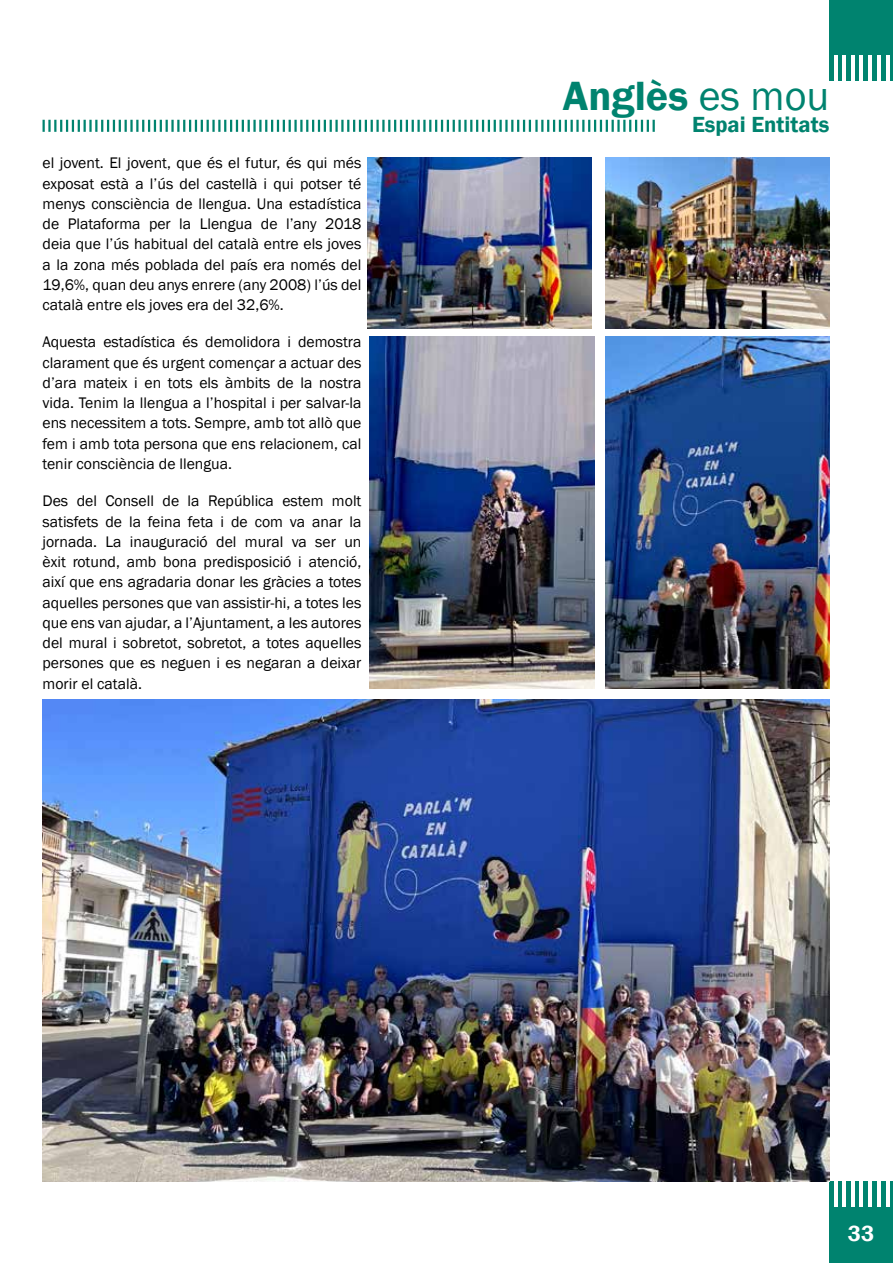
<style>
.page{position:relative;width:893px;height:1263px;background:#fff}
.page>*{position:absolute;margin:0;border:0;box-sizing:border-box;transform-origin:0 0}
.t1{font:600 42px "Franklin Gothic";color:#00836f}
.t2{font:600 22.5px "Franklin Gothic";color:#00836f}
.t3{font:600 22.5px "Franklin Gothic";color:#fff}
.t4{font:15.75px/20.2px "Franklin Gothic";color:#000;text-align:justify}
.s1{font-weight:400}
</style>
<div class="page">
<div style="left:829px;top:1181px;width:64px;height:82px;background:#00836f"></div>
<hr style="left:834px;top:1181px;width:4px;height:26px;background:#fff">
<hr style="left:842px;top:1181px;width:4px;height:26px;background:#fff">
<hr style="left:851px;top:1181px;width:4px;height:26px;background:#fff">
<hr style="left:859px;top:1181px;width:4px;height:26px;background:#fff">
<hr style="left:868px;top:1181px;width:4px;height:26px;background:#fff">
<hr style="left:877px;top:1181px;width:4px;height:26px;background:#fff">
<hr style="left:886px;top:1181px;width:4px;height:26px;background:#fff">
<div style="left:829px;top:0;width:64px;height:81px;background:#00836f"></div>
<hr style="left:834px;top:55px;width:4px;height:26px;background:#fff">
<hr style="left:842px;top:55px;width:4px;height:26px;background:#fff">
<hr style="left:851px;top:55px;width:4px;height:26px;background:#fff">
<hr style="left:859px;top:55px;width:4px;height:26px;background:#fff">
<hr style="left:868px;top:55px;width:4px;height:26px;background:#fff">
<hr style="left:877px;top:55px;width:4px;height:26px;background:#fff">
<hr style="left:886px;top:55px;width:4px;height:26px;background:#fff">
<svg style="left:43px;top:120px;width:612px;height:12px"></svg>
<img style="left:605px;top:157px;width:224px;height:172px">
<img style="left:605px;top:336px;width:224px;height:353px">
<img style="left:367px;top:157px;width:224px;height:172px">
<img style="left:43px;top:699px;width:786px;height:482px">
<img style="left:370px;top:336px;width:224px;height:353px">
<p class="t4" style="left:43px;top:153px;width:320px">el jovent. El jovent, que és el futur, és qui més exposat està a l’ús del castellà i qui potser té menys consciència de llengua. Una estadística de Plataforma per la Llengua de l’any 2018 deia que l’ús habitual del català entre els joves a la zona més poblada del país era només del 19,6%, quan deu anys enrere (any 2008) l’ús del català entre els joves era del 32,6%.</p>
<p class="t4" style="left:43px;top:332px;width:320px">Aquesta estadística és demolidora i demostra clarament que és urgent començar a actuar des d’ara mateix i en tots els àmbits de la nostra vida. Tenim la llengua a l’hospital i per salvar-la ens necessitem a tots. Sempre, amb tot allò que fem i amb tota persona que ens relacionem, cal tenir consciència de llengua.</p>
<p class="t4" style="left:43px;top:491px;width:320px">Des del Consell de la República estem molt satisfets de la feina feta i de com va anar la jornada. La inauguració del mural va ser un èxit rotund, amb bona predisposició i atenció, així que ens agradaria donar les gràcies a totes aquelles persones que van assistir-hi, a totes les que ens van ajudar, a l’Ajuntament, a les autores del mural i sobretot, sobretot, a totes aquelles persones que es neguen i es negaran a deixar morir el català.</p>
<h1 class="t1" style="left:563px;top:70px;width:268px">Anglès <span class="s1">es mou</span></h1>
<h2 class="t2" style="left:692px;top:110px;width:139px">Espai Entitats</h2>
<h2 class="t3" style="left:848px;top:1220px;width:28px">33</h2>
</div>
